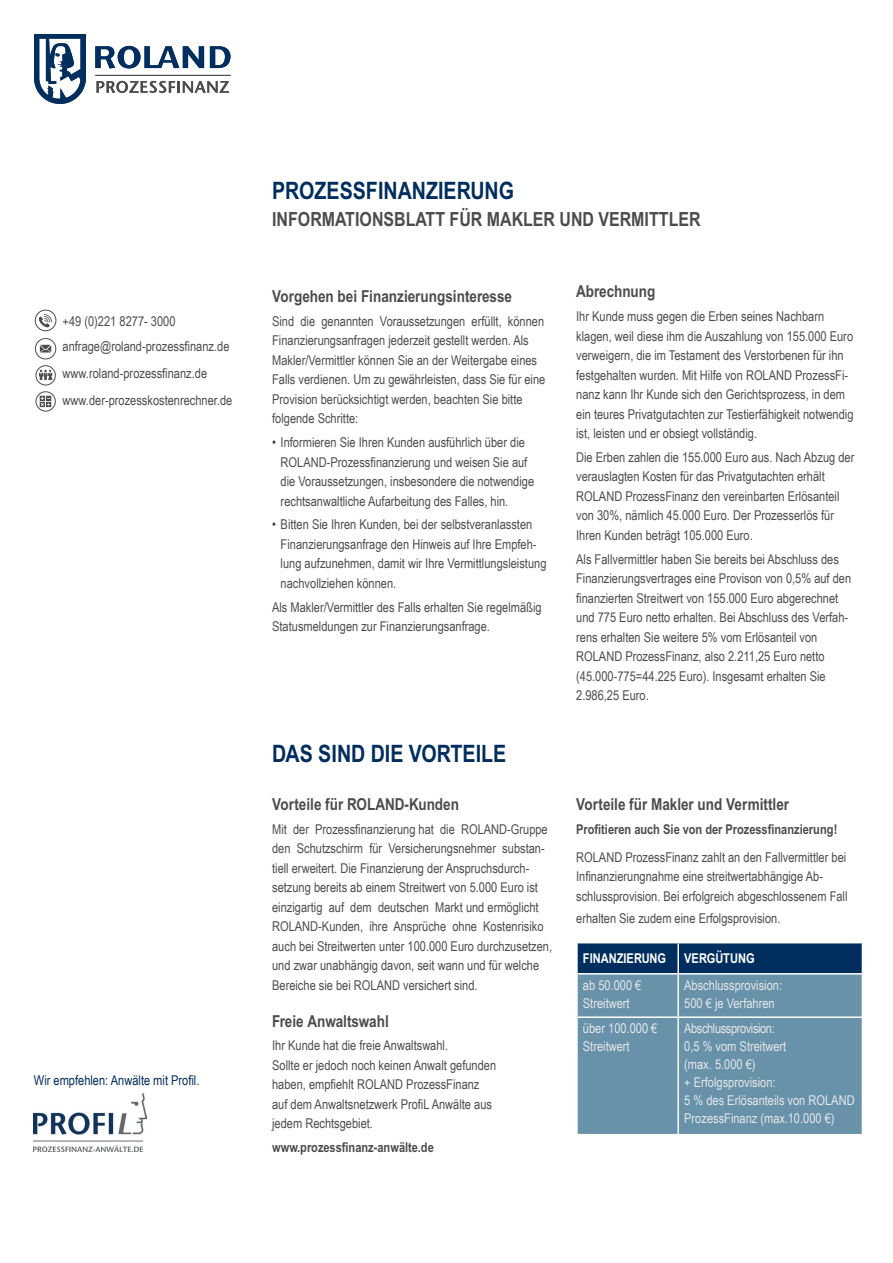
<style>
.page{position:relative;width:893px;height:1263px;background:#fff}
.page>*{position:absolute;margin:0;border:0;box-sizing:border-box;transform-origin:0 0}
.t1{font:700 24px "Arial Narrow MT Std";color:#002e5e}
.t2{font:700 19.5px "Arial Narrow MT Std";color:#4b4c4d}
.t3{font:700 16.5px "Arial Narrow MT Std";color:#4b4c4d}
.t4{font:13.5px/19.5px "Arial Narrow";color:#4b4c4d}
.t5{font:13.5px/18px "Arial Narrow";color:#e6e7e9}
.t6{font:700 13.5px "Arial Narrow MT Std";color:#4b4c4d}
.t7{font:13.5px "Arial Narrow";color:#002e5e}
.t8{font:700 13.5px "Arial Narrow MT Std";color:#fff}
.s1{color:#3e3e3f}
</style>
<div class="page">
<div style="left:578px;top:943px;width:284px;height:30px;background:#002e5e"></div>
<div style="left:578px;top:974px;width:284px;height:160px;background:#6892a9"></div>
<hr style="left:677px;top:943px;width:2px;height:30px;background:#fff">
<hr style="left:677px;top:974px;width:2px;height:42px;background:#fff">
<hr style="left:576px;top:1016px;width:102px;height:2px;background:#fff">
<hr style="left:678px;top:1016px;width:185px;height:2px;background:#fff">
<hr style="left:677px;top:1018px;width:2px;height:116px;background:#fff">
<hr style="left:95px;top:75px;width:135px;height:1px;background:#4b4c4d">
<svg style="left:95px;top:46px;width:135px;height:22px"></svg>
<svg style="left:96px;top:81px;width:133px;height:12px"></svg>
<svg style="left:34px;top:34px;width:52px;height:70px"></svg>
<div style="left:35px;top:338px;width:21px;height:21px;border:1px solid #4b4c4d;border-radius:50%"></div>
<svg style="left:40px;top:345px;width:11px;height:7px"></svg>
<div style="left:35px;top:310px;width:21px;height:21px;border:1px solid #4b4c4d;border-radius:50%"></div>
<svg style="left:39px;top:314px;width:13px;height:13px"></svg>
<div style="left:36px;top:365px;width:20px;height:20px;border:1px solid #4b4c4d;border-radius:50%"></div>
<svg style="left:39px;top:370px;width:13px;height:10px"></svg>
<div style="left:36px;top:391px;width:20px;height:20px;border:1px solid #4b4c4d;border-radius:50%"></div>
<svg style="left:40px;top:396px;width:11px;height:11px"></svg>
<img style="left:34px;top:1093px;width:113px;height:59px">
<p class="t4" style="left:63px;top:308px;width:168px;line-height:25.2px">+49 (0)221 8277- 3000 anfrage@roland-prozessfinanz.de</p>
<p class="t4" style="left:63px;top:359px;width:171px;line-height:27.3px">www.roland-prozessfinanz.de www.der-prozesskostenrechner.de</p>
<p class="t7" style="left:34px;top:1070px;width:167px">Wir empfehlen: Anwälte mit Profil.</p>
<h1 class="t1" style="left:272px;top:177px;width:243px">PROZESSFINANZIERUNG</h1>
<h2 class="t2" style="left:272px;top:208px;width:430px">INFORMATIONSBLATT FÜR MAKLER UND VERMITTLER</h2>
<p class="t3" style="left:272px;top:287px;width:241px">Vorgehen bei Finanzierungsinteresse</p>
<p class="t4" style="left:272px;top:311px;width:275px">Sind die genannten Voraussetzungen erfüllt, können Finanzierungsanfragen jederzeit gestellt werden. Als Makler/Vermittler können Sie an der Weitergabe eines Falls verdienen. Um zu gewährleisten, dass Sie für eine Provision berücksichtigt werden, beachten Sie bitte folgende Schritte:</p>
<p class="t4" style="left:281px;top:432px;width:255px;text-indent:-9px"><span class="s1">•</span> Informieren Sie Ihren Kunden ausführlich über die ROLAND-Prozessfinanzierung und weisen Sie auf die Voraussetzungen, insbesondere die notwendige rechtsanwaltliche Aufarbeitung des Falles, hin.</p>
<p class="t4" style="left:281px;top:514px;width:267px;text-indent:-9px"><span class="s1">•</span> Bitten Sie Ihren Kunden, bei der selbstveranlassten Finanzierungsanfrage den Hinweis auf Ihre Empfeh&shy;lung aufzunehmen, damit wir Ihre Vermittlungsleistung nachvollziehen können.</p>
<p class="t4" style="left:272px;top:597px;width:271px">Als Makler/Vermittler des Falls erhalten Sie regelmäßig<br>Statusmeldungen zur Finanzierungsanfrage.</p>
<h1 class="t1" style="left:272px;top:740px;width:236px">DAS SIND DIE VORTEILE</h1>
<p class="t3" style="left:272px;top:794px;width:188px">Vorteile für ROLAND-Kunden</p>
<p class="t4" style="left:272px;top:819px;width:282px">Mit der Prozessfinanzierung hat die ROLAND-Gruppe den Schutzschirm für Versicherungsnehmer substan&shy;tiell erweitert. Die Finanzierung der Anspruchsdurch&shy;setzung bereits ab einem Streitwert von 5.000 Euro ist einzigartig auf dem deutschen Markt und ermöglicht ROLAND-Kunden, ihre Ansprüche ohne Kostenrisiko auch bei Streitwerten unter 100.000 Euro durchzusetzen, und zwar unabhängig davon, seit wann und für welche Bereiche sie bei ROLAND versichert sind.</p>
<p class="t3" style="left:272px;top:1011px;width:118px">Freie Anwaltswahl</p>
<p class="t4" style="left:272px;top:1035px;width:226px">Ihr Kunde hat die freie Anwaltswahl.<br>Sollte er jedoch noch keinen Anwalt gefunden haben, empfiehlt ROLAND ProzessFinanz auf dem Anwaltsnetzwerk ProfiL Anwälte aus jedem Rechtsgebiet.</p>
<p class="t6" style="left:272px;top:1139px;width:163px">www.prozessfinanz-anwälte.de</p>
<p class="t3" style="left:576px;top:282px;width:81px">Abrechnung</p>
<p class="t4" style="left:576px;top:306px;width:279px">Ihr Kunde muss gegen die Erben seines Nachbarn klagen, weil diese ihm die Auszahlung von 155.000 Euro verweigern, die im Testament des Verstorbenen für ihn festgehalten wurden. Mit Hilfe von ROLAND ProzessFi&shy;nanz kann Ihr Kunde sich den Gerichtsprozess, in dem ein teures Privatgutachten zur Testierfähigkeit notwendig ist, leisten und er obsiegt vollständig.</p>
<p class="t4" style="left:576px;top:447px;width:280px">Die Erben zahlen die 155.000 Euro aus. Nach Abzug der verauslagten Kosten für das Privatgutachten erhält ROLAND ProzessFinanz den vereinbarten Erlösanteil von 30%, nämlich 45.000 Euro. Der Prozesserlös für Ihren Kunden beträgt 105.000 Euro.</p>
<p class="t4" style="left:576px;top:549px;width:277px">Als Fallvermittler haben Sie bereits bei Abschluss des Finanzierungsvertrages eine Provison von 0,5% auf den finanzierten Streitwert von 155.000 Euro abgerechnet und 775 Euro netto erhalten. Bei Abschluss des Verfah&shy;rens erhalten Sie weitere 5% vom Erlösanteil von ROLAND ProzessFinanz, also 2.211,25 Euro netto (45.000-775=44.225 Euro). Insgesamt erhalten Sie 2.986,25 Euro.</p>
<p class="t3" style="left:576px;top:794px;width:214px">Vorteile für Makler und Vermittler</p>
<p class="t6" style="left:576px;top:821px;width:263px">Profitieren auch Sie von der Prozessfinanzierung!</p>
<p class="t4" style="left:576px;top:847px;width:273px">ROLAND ProzessFinanz zahlt an den Fallvermittler bei<br>Infinanzierungnahme eine streitwertabhängige Ab&shy;schlussprovision. Bei erfolgreich abgeschlossenem Fall</p>
<p class="t4" style="left:576px;top:908px;width:206px">erhalten Sie zudem eine Erfolgsprovision.</p>
<p class="t8" style="left:583px;top:950px;width:85px">FINANZIERUNG</p>
<p class="t8" style="left:684px;top:950px;width:72px">VERGÜTUNG</p>
<p class="t5" style="left:583px;top:975px;width:60px">ab 50.000 €<br>Streitwert</p>
<p class="t5" style="left:684px;top:975px;width:99px">Abschlussprovision:<br>500 € je Verfahren</p>
<p class="t5" style="left:583px;top:1019px;width:76px">über 100.000 €<br>Streitwert</p>
<p class="t5" style="left:684px;top:1019px;width:172px">Abschlussprovision:<br>0,5 % vom Streitwert<br>(max. 5.000 €)<br>+ Erfolgsprovision:<br>5 % des Erlösanteils von ROLAND<br>ProzessFinanz (max. 10.000 €)</p>
</div>
